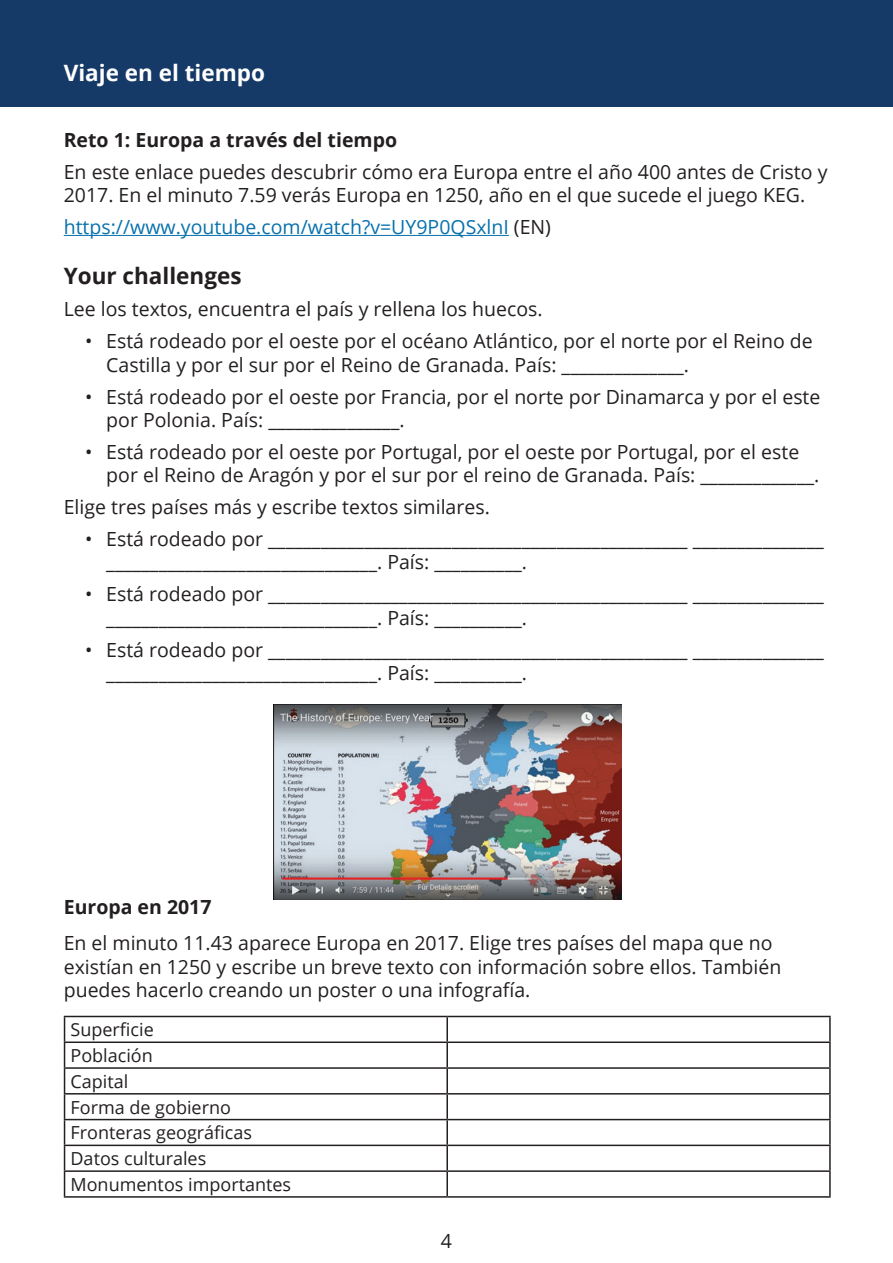
<style>
.page{position:relative;width:893px;height:1263px;background:#fff}
.page>*{position:absolute;margin:0;border:0;box-sizing:border-box;transform-origin:0 0}
.t1{font:700 22.5px "Open Sans";color:#fff}
.t2{font:700 22.5px "Open Sans";color:#231f20}
.t3{font:19.5px/23.4px "Open Sans";color:#231f20}
.t4{font:19.5px "Open Sans";color:#0771ad}
.t5{font:700 19.5px "Open Sans";color:#231f20}
.t6{font:18px/25.8px "Open Sans";color:#231f20}
.s1{color:#231f20}
</style>
<div class="page">
<div style="left:0;top:0;width:893px;height:106px;background:#163a68"></div>
<hr style="left:64px;top:235px;width:445px;height:1px;background:#0771ad">
<hr style="left:64px;top:1016px;width:383px;height:1px;background:#231f20">
<hr style="left:447px;top:1016px;width:384px;height:1px;background:#231f20">
<hr style="left:446px;top:1017px;width:2px;height:24px;background:#231f20">
<hr style="left:829px;top:1017px;width:2px;height:24px;background:#231f20">
<hr style="left:64px;top:1041px;width:383px;height:2px;background:#231f20">
<hr style="left:447px;top:1041px;width:384px;height:2px;background:#231f20">
<hr style="left:446px;top:1043px;width:2px;height:24px;background:#231f20">
<hr style="left:829px;top:1043px;width:2px;height:24px;background:#231f20">
<hr style="left:64px;top:1067px;width:383px;height:2px;background:#231f20">
<hr style="left:447px;top:1067px;width:384px;height:2px;background:#231f20">
<hr style="left:446px;top:1069px;width:2px;height:24px;background:#231f20">
<hr style="left:829px;top:1069px;width:2px;height:24px;background:#231f20">
<hr style="left:64px;top:1093px;width:383px;height:1px;background:#231f20">
<hr style="left:447px;top:1093px;width:384px;height:1px;background:#231f20">
<hr style="left:446px;top:1094px;width:2px;height:25px;background:#231f20">
<hr style="left:829px;top:1094px;width:2px;height:25px;background:#231f20">
<hr style="left:64px;top:1119px;width:383px;height:1px;background:#231f20">
<hr style="left:447px;top:1119px;width:384px;height:1px;background:#231f20">
<hr style="left:446px;top:1120px;width:2px;height:24px;background:#231f20">
<hr style="left:829px;top:1120px;width:2px;height:24px;background:#231f20">
<hr style="left:64px;top:1144px;width:383px;height:2px;background:#231f20">
<hr style="left:447px;top:1144px;width:384px;height:2px;background:#231f20">
<hr style="left:446px;top:1146px;width:2px;height:24px;background:#231f20">
<hr style="left:829px;top:1146px;width:2px;height:24px;background:#231f20">
<hr style="left:64px;top:1170px;width:383px;height:2px;background:#231f20">
<svg style="left:64px;top:1017px;width:1px;height:179px"></svg>
<hr style="left:447px;top:1170px;width:384px;height:2px;background:#231f20">
<hr style="left:446px;top:1172px;width:2px;height:24px;background:#231f20">
<hr style="left:829px;top:1172px;width:2px;height:24px;background:#231f20">
<hr style="left:64px;top:1196px;width:383px;height:2px;background:#231f20">
<hr style="left:447px;top:1196px;width:384px;height:2px;background:#231f20">
<img style="left:274px;top:704px;width:347px;height:195px">
<p class="t1" style="left:64px;top:57px;width:203px">Viaje en el tiempo</p>
<p class="t5" style="left:64px;top:126px;width:335px">Reto 1: Europa a través del tiempo</p>
<p class="t3" style="left:64px;top:159px;width:765px">En este enlace puedes descubrir cómo era Europa entre el año 400 antes de Cristo y<br>2017. En el minuto 7.59 verás Europa en 1250, año en el que sucede el juego KEG.</p>
<p class="t4" style="left:64px;top:213px;width:489px">https://www.youtube.com/watch?v=UY9P0QSxlnI <span class="s1">(EN)</span></p>
<p class="t2" style="left:64px;top:260px;width:179px">Your challenges</p>
<p class="t3" style="left:64px;top:297px;width:480px">Lee los textos, encuentra el país y rellena los huecos.</p>
<p class="t3" style="left:106px;top:329px;width:708px;text-indent:-21px">• Está rodeado por el oeste por el océano Atlántico, por el norte por el Reino de<br>Castilla y por el sur por el Reino de Granada. País: ______________.</p>
<p class="t3" style="left:106px;top:384px;width:716px;text-indent:-21px">• Está rodeado por el oeste por Francia, por el norte por Dinamarca y por el este por Polonia. País: _______________.</p>
<p class="t3" style="left:106px;top:439px;width:714px;text-indent:-21px">• Está rodeado por el oeste por Portugal, por el oeste por Portugal, por el este por el Reino de Aragón y por el sur por el reino de Granada. País: _____________.</p>
<p class="t3" style="left:64px;top:495px;width:428px">Elige tres países más y escribe textos similares.</p>
<p class="t3" style="left:106px;top:527px;width:719px;text-indent:-21px">• Está rodeado por ________________________________________________ _______________ _______________________________. País: __________.</p>
<p class="t3" style="left:106px;top:582px;width:719px;text-indent:-21px">• Está rodeado por ________________________________________________ _______________ _______________________________. País: __________.</p>
<p class="t3" style="left:106px;top:637px;width:719px;text-indent:-21px">• Está rodeado por ________________________________________________ _______________ _______________________________. País: __________.</p>
<p class="t5" style="left:64px;top:893px;width:149px">Europa en 2017</p>
<p class="t3" style="left:64px;top:931px;width:719px">En el minuto 11.43 aparece Europa en 2017. Elige tres países del mapa que no existían en 1250 y escribe un breve texto con información sobre ellos. También puedes hacerlo creando un poster o una infografía.</p>
<p class="t6" style="left:71px;top:1016px;width:222px">Superficie<br>Población<br>Capital<br>Forma de gobierno<br>Fronteras geográficas<br>Datos culturales<br>Monumentos importantes</p>
<p class="t3" style="left:441px;top:1229px;width:13px">4</p>
</div>
